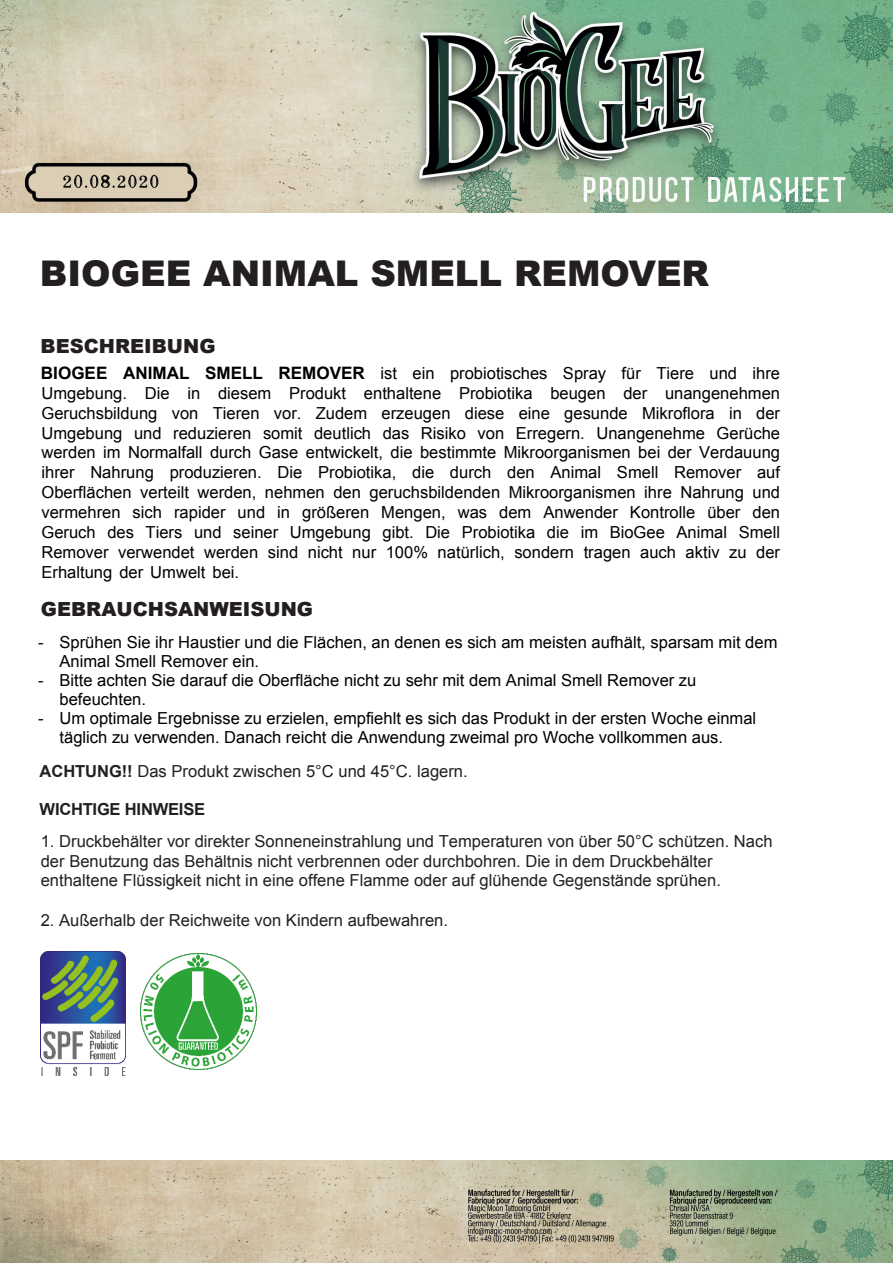
<style>
.page{position:relative;width:893px;height:1263px;background:#fff}
.page>*{position:absolute;margin:0;border:0;box-sizing:border-box;transform-origin:0 0}
.t1{font:900 37.5px "Arial";color:#231f20}
.t2{font:900 35.4px "Arial";color:#231f20}
.t3{font:900 19.5px "Arial";color:#231f20}
.t4{font:16.5px/20px "Arial";color:#000}
.t5{font:16.5px/19.8px "Arial";color:#221f1f}
.t6{font:700 16.5px "Arial";letter-spacing:-.015em;color:#221f1f}
.s1{font-weight:700;font-size:17.1px}
.s2{font-weight:700}
</style>
<div class="page">
<img style="left:40px;top:951px;width:86px;height:124px">
<img style="left:141px;top:953px;width:116px;height:116px">
<img style="left:0;top:0;width:893px;height:213px">
<img style="left:0;top:1161px;width:893px;height:102px">
<h2 class="t2" style="left:40px;top:248px;width:671px">BIOGEE ANIMAL SMELL REMOVER</h2>
<h1 class="t1" style="left:40px;top:249px;width:649px">ALL FRIENDS SMELL REMOVER</h1>
<p class="t3" style="left:41px;top:332px;width:176px">BESCHREIBUNG</p>
<p class="t4" style="left:41px;top:363px;width:741px;text-align:justify"><span class="s1">BIOGEE ANIMAL SMELL REMOVER</span> ist ein probiotisches Spray für Tiere und ihre Umgebung. Die in diesem Produkt enthaltene Probiotika beugen der unangenehmen Geruchsbildung von Tieren vor. Zudem erzeugen diese eine gesunde Mikroflora in der Umgebung und reduzieren somit deutlich das Risiko von Erregern. Unangenehme Gerüche werden im Normalfall durch Gase entwickelt, die bestimmte Mikroorganismen bei der Verdauung ihrer Nahrung produzieren. Die Probiotika, die durch den Animal Smell Remover auf Oberflächen verteilt werden, nehmen den geruchsbildenden Mikroorganismen ihre Nahrung und vermehren sich rapider und in größeren Mengen, was dem Anwender Kontrolle über den Geruch des Tiers und seiner Umgebung gibt. Die Probiotika die im BioGee Animal Smell Remover verwendet werden sind nicht nur 100% natürlich, sondern tragen auch aktiv zu der Erhaltung der Umwelt bei.</p>
<p class="t3" style="left:41px;top:595px;width:274px">GEBRAUCHSANWEISUNG</p>
<p class="t4" style="left:60px;top:633px;width:719px;line-height:18.9px;text-indent:-21px">- Sprühen Sie ihr Haustier und die Flächen, an denen es sich am meisten aufhält, sparsam mit dem<br>Animal Smell Remover ein.</p>
<p class="t4" style="left:60px;top:671px;width:638px;line-height:18.9px;text-indent:-21px">- Bitte achten Sie darauf die Oberfläche nicht zu sehr mit dem Animal Smell Remover zu befeuchten.</p>
<p class="t4" style="left:60px;top:708px;width:698px;line-height:18.9px;text-indent:-21px">- Um optimale Ergebnisse zu erzielen, empfiehlt es sich das Produkt in der ersten Woche einmal täglich zu verwenden. Danach reicht die Anwendung zweimal pro Woche vollkommen aus.</p>
<p class="t5" style="left:40px;top:761px;width:430px"><span class="s2">ACHTUNG!!</span> Das Produkt zwischen 5°C und 45°C. lagern.</p>
<p class="t6" style="left:40px;top:798px;width:167px">WICHTIGE HINWEISE</p>
<p class="t5" style="left:41px;top:831px;width:733px">1. Druckbehälter vor direkter Sonneneinstrahlung und Temperaturen von über 50°C schützen. Nach der Benutzung das Behältnis nicht verbrennen oder durchbohren. Die in dem Druckbehälter enthaltene Flüssigkeit nicht in eine offene Flamme oder auf glühende Gegenstände sprühen.</p>
<p class="t5" style="left:41px;top:911px;width:409px">2. Außerhalb der Reichweite von Kindern aufbewahren.</p>
</div>
